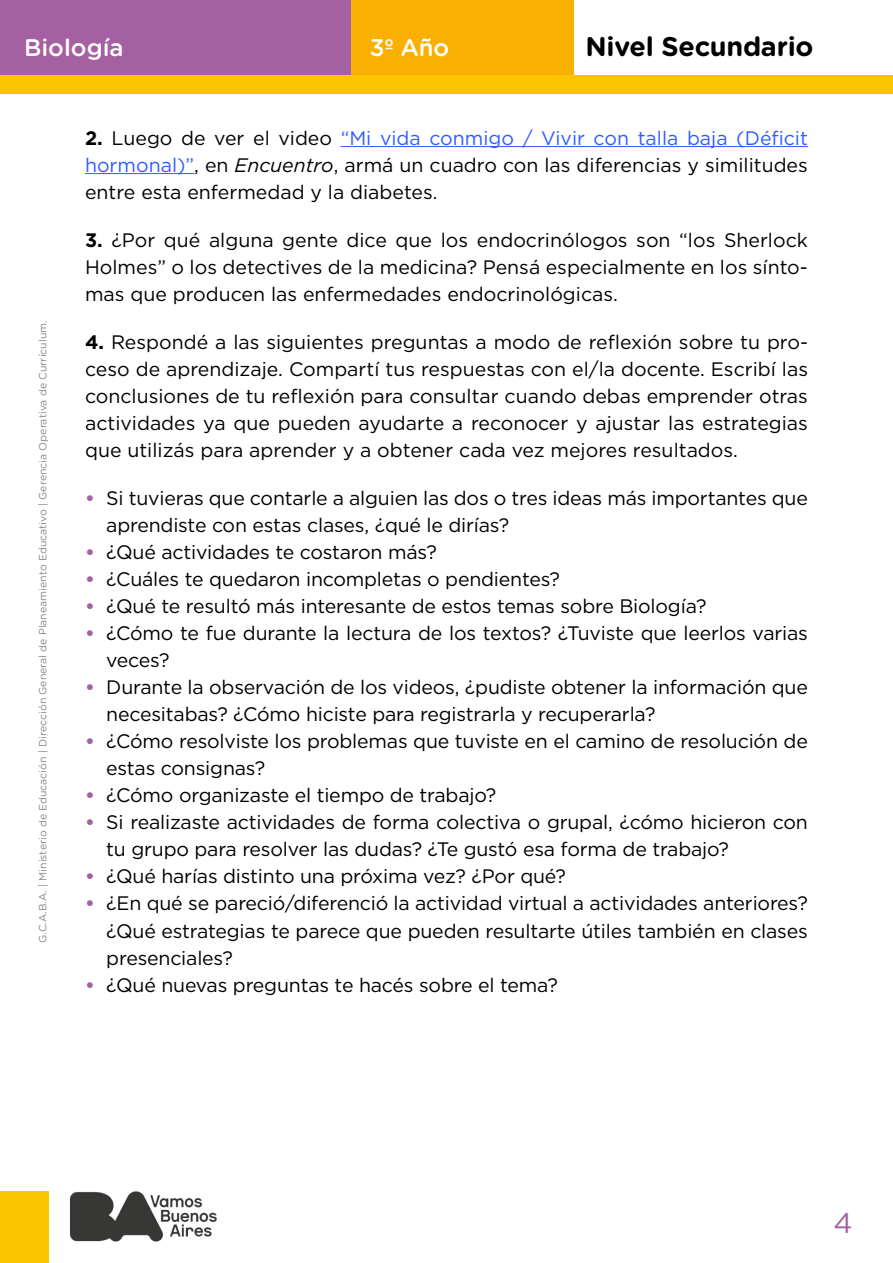
<style>
.page{position:relative;width:893px;height:1263px;background:#fff}
.page>*{position:absolute;margin:0;border:0;box-sizing:border-box;transform-origin:0 0}
.t1{font:28.5px "Gotham Rounded";color:#a460a1}
.t2{font:700 27px "Gotham Rounded";letter-spacing:-.01em;color:#000}
.t3{font:500 24px "Gotham Rounded";color:#fff}
.t4{font:19.5px/27px "Gotham";letter-spacing:-.01em;color:#000}
.t5{font:10.5px "Gotham Rounded";color:#878787}
.s1{font-weight:700}
.s2{color:#305cff}
.s3{font-style:italic}
.s4{font-weight:700;color:#a460a1}
</style>
<div class="page">
<div style="left:0;top:1191px;width:48px;height:72px;background:#fdc500"></div>
<div style="left:0;top:0;width:351px;height:78px;background:#a460a1"></div>
<div style="left:351px;top:0;width:223px;height:78px;background:#f9b000"></div>
<div style="left:0;top:75px;width:893px;height:19px;background:#fdc500"></div>
<hr style="left:341px;top:146px;width:467px;height:1px;background:#305cff">
<hr style="left:85px;top:173px;width:109px;height:1px;background:#305cff">
<img style="left:70px;top:1191px;width:147px;height:51px">
<p class="t3" style="left:24px;top:31px;width:101px">Biología</p>
<p class="t3" style="left:370px;top:31px;width:81px">3º Año</p>
<h2 class="t2" style="left:585px;top:27px;width:230px">Nivel Secundario</h2>
<p class="t5" style="left:36px;top:943px;width:624px;rotate:-90deg">G.C.A.B.A. | Ministerio de Educación | Dirección General de Planeamiento Educativo | Gerencia Operativa de Currículum.</p>
<p class="t4" style="left:85px;top:124px;width:724px;text-align:justify"><span class="s1">2.</span> Luego de ver el video <span class="s2">“Mi vida conmigo / Vivir con talla baja (Déficit hormonal)”</span>, en <span class="s3">Encuentro</span>, armá un cuadro con las diferencias y similitudes entre esta enfermedad y la diabetes.</p>
<p class="t4" style="left:85px;top:226px;width:724px;text-align:justify"><span class="s1">3.</span> ¿Por qué alguna gente dice que los endocrinólogos son “los Sherlock Holmes” o los detectives de la medicina? Pensá especialmente en los sínto&shy;mas que producen las enfermedades endocrinológicas.</p>
<p class="t4" style="left:85px;top:328px;width:724px;text-align:justify"><span class="s1">4.</span> Respondé a las siguientes preguntas a modo de reflexión sobre tu pro&shy;ceso de aprendizaje. Compartí tus respuestas con el/la docente. Escribí las conclusiones de tu reflexión para consultar cuando debas emprender otras actividades ya que pueden ayudarte a reconocer y ajustar las estrategias que utilizás para aprender y a obtener cada vez mejores resultados.</p>
<p class="t4" style="left:106px;top:485px;width:703px;text-indent:-21px"><span class="s4">•</span> Si tuvieras que contarle a alguien las dos o tres ideas más importantes que aprendiste con estas clases, ¿qué le dirías?</p>
<p class="t4" style="left:85px;top:539px;width:353px"><span class="s4">•</span> ¿Qué actividades te costaron más?</p>
<p class="t4" style="left:85px;top:566px;width:477px"><span class="s4">•</span> ¿Cuáles te quedaron incompletas o pendientes?</p>
<p class="t4" style="left:85px;top:593px;width:623px"><span class="s4">•</span> ¿Qué te resultó más interesante de estos temas sobre Biología?</p>
<p class="t4" style="left:106px;top:620px;width:703px;text-indent:-21px"><span class="s4">•</span> ¿Cómo te fue durante la lectura de los textos? ¿Tuviste que leerlos varias veces?</p>
<p class="t4" style="left:106px;top:674px;width:703px;text-indent:-21px"><span class="s4">•</span> Durante la observación de los videos, ¿pudiste obtener la información que necesitabas? ¿Cómo hiciste para registrarla y recuperarla?</p>
<p class="t4" style="left:106px;top:728px;width:703px;text-indent:-21px"><span class="s4">•</span> ¿Cómo resolviste los problemas que tuviste en el camino de resolución de estas consignas?</p>
<p class="t4" style="left:85px;top:782px;width:413px"><span class="s4">•</span> ¿Cómo organizaste el tiempo de trabajo?</p>
<p class="t4" style="left:106px;top:809px;width:703px;text-indent:-21px"><span class="s4">•</span> Si realizaste actividades de forma colectiva o grupal, ¿cómo hicieron con tu grupo para resolver las dudas? ¿Te gustó esa forma de trabajo?</p>
<p class="t4" style="left:85px;top:863px;width:482px"><span class="s4">•</span> ¿Qué harías distinto una próxima vez? ¿Por qué?</p>
<p class="t4" style="left:106px;top:890px;width:703px;text-align:justify;text-indent:-21px"><span class="s4">•</span> ¿En qué se pareció/diferenció la actividad virtual a actividades anteriores? ¿Qué estrategias te parece que pueden resultarte útiles también en clases presenciales?</p>
<p class="t4" style="left:85px;top:971px;width:474px"><span class="s4">•</span> ¿Qué nuevas preguntas te hacés sobre el tema?</p>
<h1 class="t1" style="left:833px;top:1203px;width:21px">4</h1>
</div>
